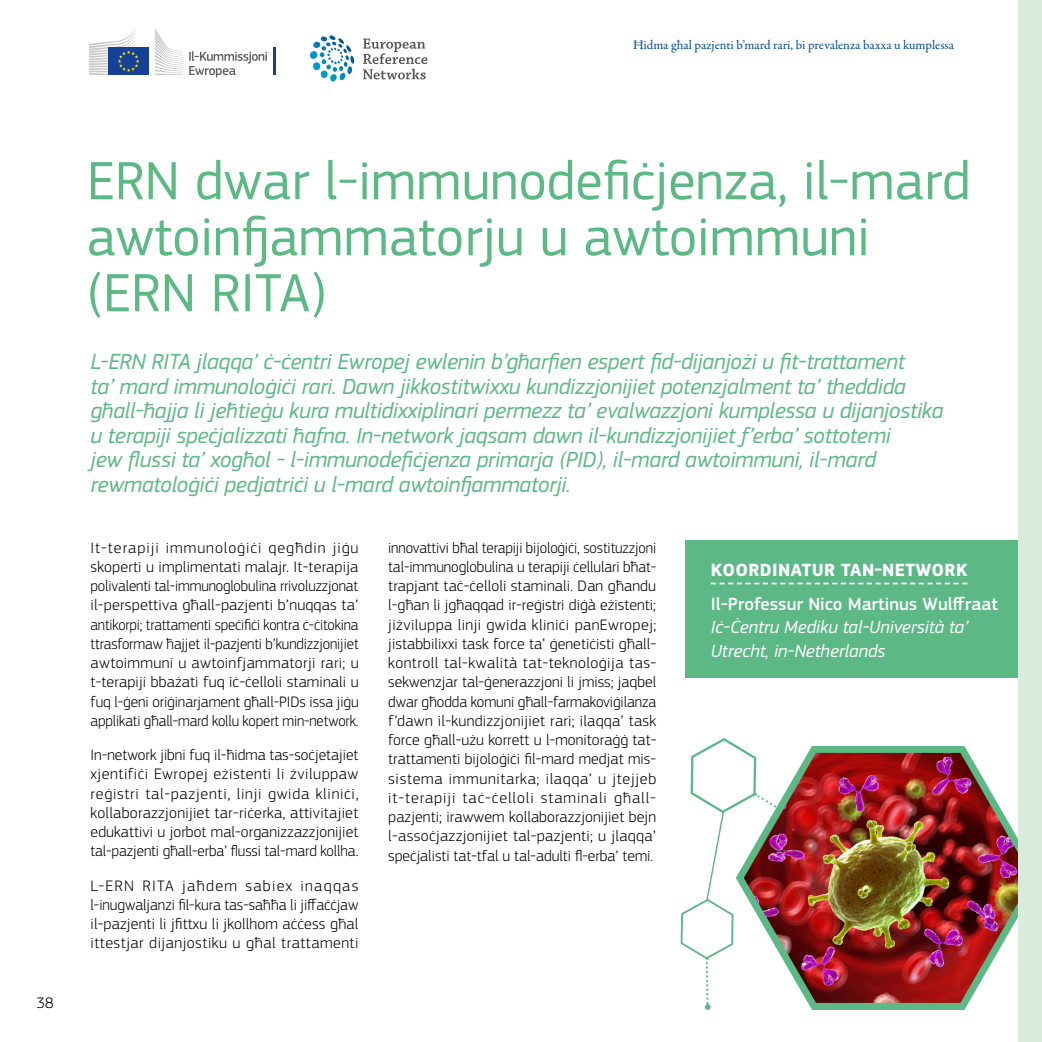
<style>
.page{position:relative;width:1042px;height:1042px;background:#fff}
.page>*{position:absolute;margin:0;border:0;box-sizing:border-box;transform-origin:0 0}
.t1{font:56px/56px "EC Square Sans Pro";color:#5cb885}
.t2{font:italic 22.75px/24.5px "EC Square Sans Pro";letter-spacing:-.01em;color:#5cb885}
.t3{font:italic 18.38px/23.6px "EC Square Sans Pro";color:#fff}
.t4{font:500 18.38px "EC Square Sans Pro";color:#fff}
.t5{font:700 18.38px "EC Square Sans Pro";letter-spacing:.02em;color:#fff}
.t6{font:300 15.75px/19.2px "EC Square Sans Pro";color:#000;text-align:justify}
.t7{font:13.12px "Garamond Premr Pro";color:#004994}
</style>
<div class="page">
<div style="left:686px;top:541px;width:356px;height:137px;background:#5cb885"></div>
<svg style="left:711px;top:583px;width:256px;height:1px"></svg>
<img style="left:780px;top:745px;width:238px;height:265px">
<div style="left:1018px;top:0;width:24px;height:1042px;background:#d8ebdd"></div>
<svg style="left:680px;top:738px;width:100px;height:272px"></svg>
<svg style="left:155px;top:29px;width:28px;height:46px"></svg>
<div style="left:108px;top:48px;width:41px;height:27px;background:#164194"></div>
<svg style="left:89px;top:29px;width:50px;height:46px"></svg>
<svg style="left:189px;top:51px;width:78px;height:26px"></svg>
<hr style="left:273px;top:48px;width:2px;height:27px;background:#164194">
<svg style="left:363px;top:39px;width:64px;height:40px"></svg>
<svg style="left:309px;top:35px;width:46px;height:47px"></svg>
<p class="t7" style="left:633px;top:37px;width:322px">Ħidma għal pazjenti b’mard rari, bi prevalenza baxxa u kumplessa</p>
<p class="t6" style="left:37px;top:993px;width:19px">38</p>
<h1 class="t1" style="left:87px;top:153px;width:885px">ERN dwar l-immunodefiċjenza, il-mard awtoinfjammatorju u awtoimmuni (ERN RITA)</h1>
<p class="t2" style="left:91px;top:350px;width:854px">L-ERN RITA jlaqqa’ ċ-ċentri Ewropej ewlenin b’għarfien espert fid-dijanjożi u fit-trattament<br>ta’ mard immunoloġiċi rari. Dawn jikkostitwixxu kundizzjonijiet potenzjalment ta’ theddida għall-ħajja li jeħtieġu kura multidixxiplinari permezz ta’ evalwazzjoni kumplessa u dijanjostika u terapiji speċjalizzati ħafna. In-network jaqsam dawn il-kundizzjonijiet f’erba’ sottotemi<br>jew flussi ta’ xogħol - l-immunodefiċjenza primarja (PID), il-mard awtoimmuni, il-mard rewmatoloġiċi pedjatriċi u l-mard awtoinfjammatorji.</p>
<p class="t6" style="left:91px;top:538px;width:270px">It-terapiji immunoloġiċi qegħdin jiġu skoperti u implimentati malajr. It-terapija polivalenti tal-immunoglobulina rrivoluzzjonat il-perspettiva għall-pazjenti b’nuqqas ta’ antikorpi; trattamenti speċifiċi kontra ċ-ċitokina ttrasformaw ħajjet il-pazjenti b’kundizzjonijiet awtoimmuni u awtoinfjammatorji rari; u t-terapiji bbażati fuq iċ-ċelloli staminali u fuq l-ġeni oriġinarjament għall-PIDs issa jiġu applikati għall-mard kollu kopert min-network.</p>
<p class="t6" style="left:91px;top:745px;width:270px">In-network jibni fuq il-ħidma tas-soċjetajiet xjentifiċi Ewropej eżistenti li żviluppaw reġistri tal-pazjenti, linji gwida kliniċi, kollaborazzjonijiet tar-riċerka, attivitajiet edukattivi u jorbot mal-organizzazzjonijiet tal-pazjenti għall-erba’ flussi tal-mard kollha.</p>
<p class="t6" style="left:91px;top:875px;width:269px">L-ERN RITA jaħdem sabiex inaqqas l-inugwaljanzi fil-kura tas-saħħa li jiffaċċjaw il-pazjenti li jfittxu li jkollhom aċċess għal ittestjar dijanjostiku u għal trattamenti</p>
<p class="t6" style="left:388px;top:538px;width:270px">innovattivi bħal terapiji bijoloġiċi, sostituzzjoni tal-immunoglobulina u terapiji ċellulari bħat&shy;trapjant taċ-ċelloli staminali. Dan għandu l-għan li jgħaqqad ir-reġistri diġà eżistenti; jiżviluppa linji gwida kliniċi panEwropej; jistabbilixxi task force ta’ ġenetiċisti għall&shy;kontroll tal-kwalità tat-teknoloġija tas&shy;sekwenzjar tal-ġenerazzjoni li jmiss; jaqbel dwar għodda komuni għall-farmakoviġilanza f’dawn il-kundizzjonijiet rari; ilaqqa’ task force għall-użu korrett u l-monitoraġġ tat&shy;trattamenti bijoloġiċi fil-mard medjat mis&shy;sistema immunitarka; ilaqqa’ u jtejjeb it-terapiji taċ-ċelloli staminali għall&shy;pazjenti; irawwem kollaborazzjonijiet bejn l-assoċjazzjonijiet tal-pazjenti; u jlaqqa’ speċjalisti tat-tfal u tal-adulti fl-erba’ temi.</p>
<p class="t5" style="left:711px;top:559px;width:258px">KOORDINATUR TAN-NETWORK</p>
<p class="t4" style="left:711px;top:593px;width:289px">Il-Professur Nico Martinus Wulffraat</p>
<p class="t3" style="left:711px;top:615px;width:259px">Iċ-Ċentru Mediku tal-Università ta’<br>Utrecht, in-Netherlands</p>
</div>
